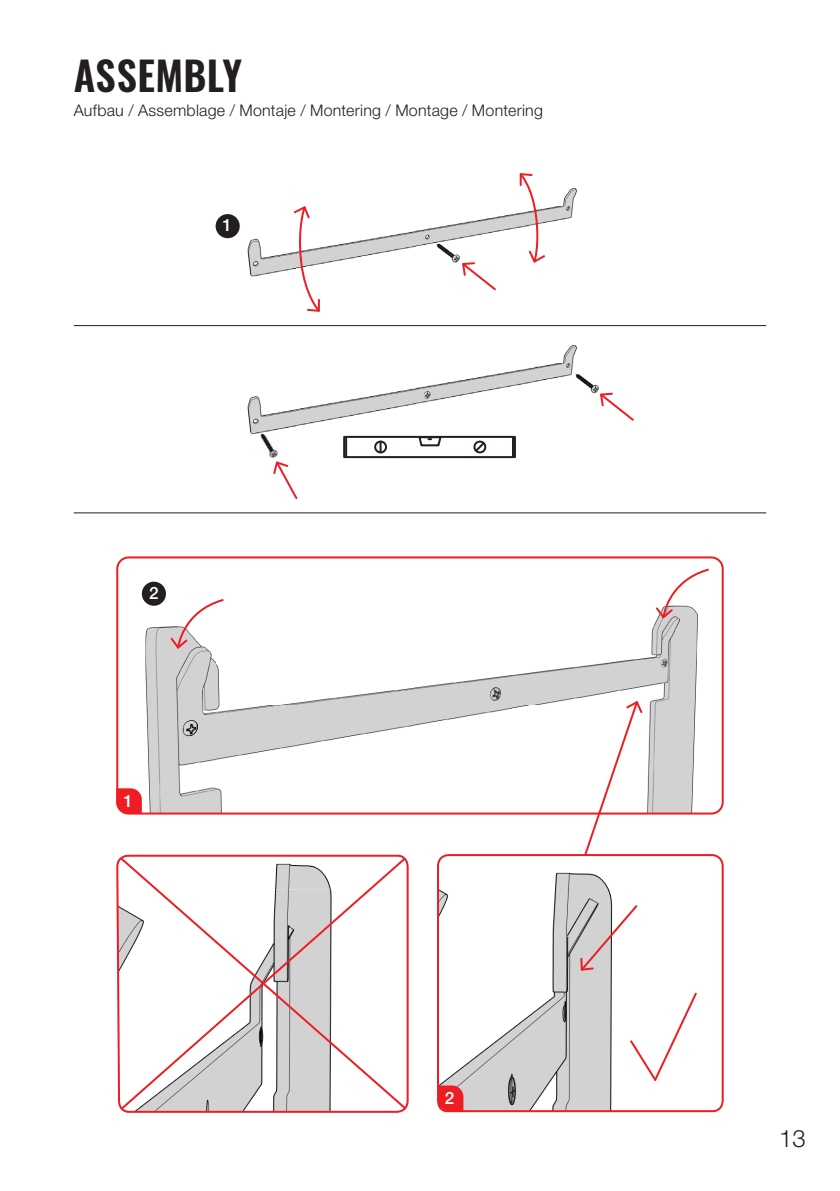
<style>
.page{position:relative;width:840px;height:1191px;background:#fff}
.page>*{position:absolute;margin:0;border:0;box-sizing:border-box;transform-origin:0 0}
.t1{font:600 40px "Oswald";letter-spacing:.01em;color:#231f20}
.t2{font:300 24px "Helvetica Neue LT Std";color:#231f20}
.t3{font:500 17px "Helvetica Neue LT Std";color:#fff}
.t4{font:300 16px "Helvetica Neue LT Std";letter-spacing:.015em;color:#231f20}
</style>
<div class="page">
<img style="left:218px;top:213px;width:300px;height:64px">
<img style="left:546px;top:188px;width:32px;height:35px">
<svg style="left:292px;top:206px;width:29px;height:106px"></svg>
<svg style="left:518px;top:173px;width:28px;height:90px"></svg>
<svg style="left:460px;top:261px;width:37px;height:30px"></svg>
<img style="left:247px;top:367px;width:287px;height:91px">
<img style="left:534px;top:345px;width:61px;height:49px">
<img style="left:575px;top:374px;width:24px;height:19px">
<img style="left:254px;top:433px;width:29px;height:26px">
<svg style="left:598px;top:391px;width:36px;height:30px"></svg>
<svg style="left:273px;top:461px;width:25px;height:38px"></svg>
<img style="left:611px;top:620px;width:87px;height:191px">
<img style="left:145px;top:626px;width:170px;height:185px">
<img style="left:315px;top:662px;width:296px;height:81px">
<div style="left:116px;top:556px;width:607px;height:258px;border:2px solid #ee1d23;border-radius:11px"></div>
<svg style="left:437px;top:854px;width:287px;height:259px"></svg>
<svg style="left:116px;top:854px;width:293px;height:259px;background:#f36b6f"></svg>
<div style="left:142px;top:581px;width:24px;height:25px;background:#231f20;border-radius:50%"></div>
<svg style="left:169px;top:599px;width:56px;height:51px"></svg>
<svg style="left:656px;top:568px;width:53px;height:52px"></svg>
<img style="left:489px;top:687px;width:13px;height:15px">
<svg style="left:659px;top:658px;width:9px;height:10px"></svg>
<img style="left:182px;top:719px;width:17px;height:18px">
<hr style="left:74px;top:512px;width:691px;height:1px;background:#231f20">
<hr style="left:74px;top:325px;width:691px;height:1px;background:#231f20">
<svg style="left:116px;top:788px;width:26px;height:26px"></svg>
<svg style="left:437px;top:1085px;width:26px;height:26px"></svg>
<div style="left:215px;top:214px;width:24px;height:24px;background:#231f20;border-radius:50%"></div>
<svg style="left:423px;top:391px;width:8px;height:8px"></svg>
<svg style="left:578px;top:903px;width:60px;height:69px"></svg>
<svg style="left:628px;top:991px;width:70px;height:91px"></svg>
<svg style="left:119px;top:856px;width:289px;height:255px"></svg>
<div style="left:259px;top:1028px;width:4px;height:17px;border:1px solid #231f20;border-radius:50%"></div>
<svg style="left:259px;top:1034px;width:5px;height:6px"></svg>
<div style="left:562px;top:1005px;width:4px;height:17px;border:1px solid #231f20;border-radius:50%"></div>
<svg style="left:562px;top:1011px;width:5px;height:6px"></svg>
<div style="left:507px;top:1076px;width:8px;height:29px;border:2px solid #231f20;border-radius:50%"></div>
<svg style="left:508px;top:1087px;width:9px;height:10px"></svg>
<div style="left:343px;top:436px;width:172px;height:22px;border:2px solid #231f20"></div>
<div style="left:374px;top:440px;width:13px;height:13px;border:2px solid #231f20;border-radius:50%"></div>
<svg style="left:379px;top:442px;width:2px;height:10px"></svg>
<svg style="left:471px;top:438px;width:17px;height:16px"></svg>
<svg style="left:511px;top:437px;width:2px;height:19px"></svg>
<svg style="left:345px;top:438px;width:2px;height:18px"></svg>
<svg style="left:417px;top:435px;width:26px;height:12px"></svg>
<svg style="left:582px;top:699px;width:61px;height:158px"></svg>
<p class="t1" style="left:74px;top:54px;width:170px">ASSEMBLY</p>
<p class="t4" style="left:74px;top:100px;width:470px">Aufbau / Assemblage / Montaje / Montering / Montage / Montering</p>
<p class="t3" style="left:222px;top:215px;width:11px">1</p>
<p class="t3" style="left:149px;top:582px;width:11px">2</p>
<p class="t3" style="left:123px;top:791px;width:11px">1</p>
<p class="t3" style="left:444px;top:1088px;width:11px">2</p>
<h2 class="t2" style="left:778px;top:1124px;width:28px">13</h2>
</div>
